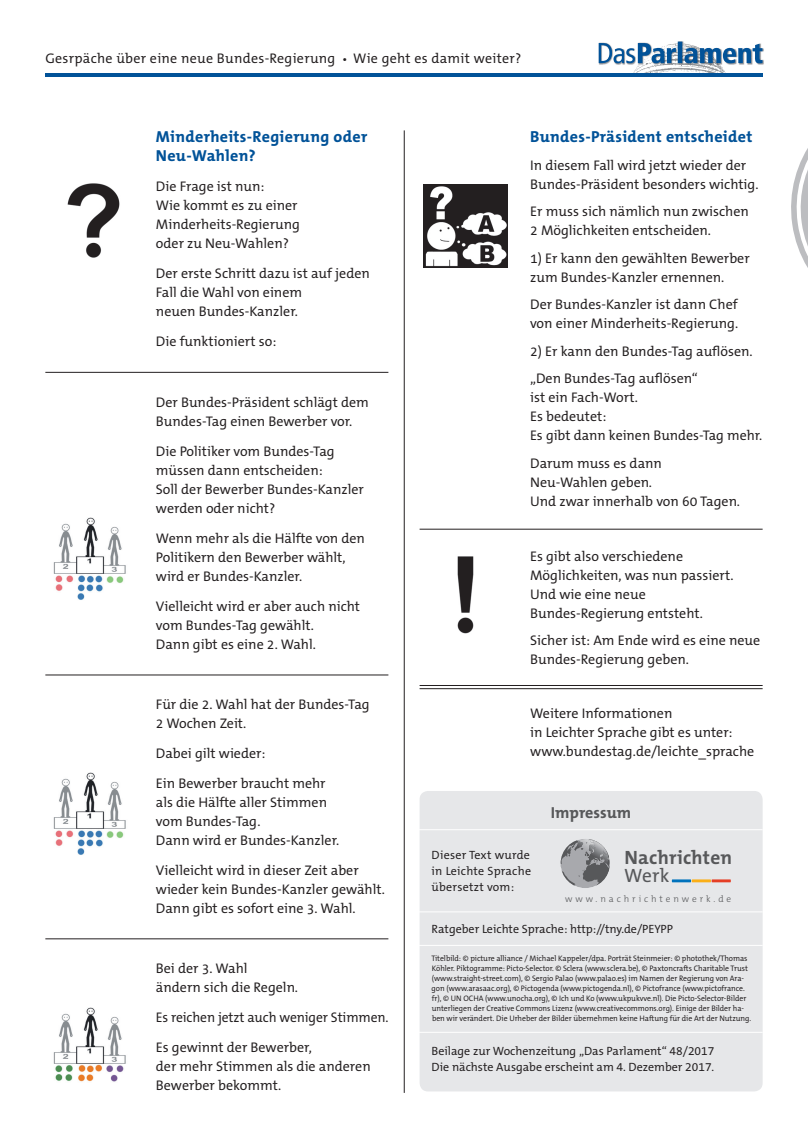
<style>
.page{position:relative;width:808px;height:1134px;background:#fff}
.page>*{position:absolute;margin:0;border:0;box-sizing:border-box;transform-origin:0 0}
.t1{font:700 19.3px "The Mix Os F";letter-spacing:.015em;color:#57585a}
.t2{font:19.3px "The Mix Os F";color:#57585a}
.t3{font:700 16px/19px "The Mix Office";letter-spacing:.02em;color:#015298}
.t4{font:700 16px "The Mix Office";color:#57585a}
.t5{font:14px/19px "The Mix Office";color:#231f20}
.t6{font:14px "The Mix Office";letter-spacing:.02em;color:#231f20}
.t7{font:12px/16px "The Mix Office";color:#231f20;text-align:justify}
.t8{font:300 9.3px "The Mix Os F";letter-spacing:.31em;color:#57585a}
.t9{font:8px/10px "The Mix Office";letter-spacing:-.005em;color:#231f20}
.s1{font-family:"DINOT";font-size:9px}
</style>
<div class="page">
<img style="left:598px;top:49px;width:166px;height:8px">
<svg style="left:599px;top:42px;width:163px;height:32px"></svg>
<hr style="left:45px;top:74px;width:718px;height:3px;background:#015298">
<hr style="left:404px;top:130px;width:1px;height:963px;background:#231f20">
<hr style="left:420px;top:685px;width:343px;height:1px;background:#231f20">
<hr style="left:420px;top:688px;width:343px;height:1px;background:#231f20">
<div style="left:420px;top:791px;width:343px;height:300px;background:#e6e7e9;border-radius:9px"></div>
<svg style="left:561px;top:839px;width:49px;height:47px"></svg>
<hr style="left:672px;top:879px;width:19px;height:3px;background:#0072bc">
<hr style="left:692px;top:879px;width:19px;height:3px;background:#faaf18">
<hr style="left:712px;top:879px;width:19px;height:3px;background:#e53e25">
<hr style="left:417px;top:911px;width:346px;height:1px;background:#fff">
<hr style="left:417px;top:945px;width:346px;height:1px;background:#fff">
<hr style="left:416px;top:1032px;width:347px;height:1px;background:#fff">
<hr style="left:416px;top:829px;width:347px;height:1px;background:#fff">
<img style="left:67px;top:183px;width:53px;height:75px">
<img style="left:53px;top:517px;width:73px;height:83px">
<img style="left:53px;top:772px;width:73px;height:83px">
<img style="left:53px;top:1007px;width:73px;height:75px">
<img style="left:424px;top:184px;width:83px;height:83px">
<img style="left:457px;top:556px;width:17px;height:78px">
<hr style="left:45px;top:938px;width:343px;height:1px;background:#231f20">
<hr style="left:45px;top:675px;width:343px;height:1px;background:#231f20">
<hr style="left:45px;top:372px;width:343px;height:1px;background:#231f20">
<hr style="left:420px;top:529px;width:343px;height:1px;background:#231f20">
<svg style="left:791px;top:148px;width:17px;height:120px"></svg>
<p class="t6" style="left:45px;top:49px;width:478px">Gesrpäche über eine neue Bundes-Regierung <span class="s1">•</span> Wie geht es damit weiter?</p>
<p class="t3" style="left:156px;top:127px;width:213px">Minderheits-Regierung oder<br>Neu-Wahlen?</p>
<p class="t5" style="left:156px;top:177px;width:145px">Die Frage ist nun:<br>Wie kommt es zu einer<br>Minderheits-Regierung oder zu Neu-Wahlen?</p>
<p class="t5" style="left:156px;top:264px;width:216px">Der erste Schritt dazu ist auf jeden<br>Fall die Wahl von einem<br>neuen Bundes-Kanzler.</p>
<p class="t5" style="left:156px;top:332px;width:122px">Die funktioniert so:</p>
<p class="t5" style="left:156px;top:392px;width:214px">Der Bundes-Präsident schlägt dem<br>Bundes-Tag einen Bewerber vor.</p>
<p class="t5" style="left:156px;top:441px;width:210px">Die Politiker vom Bundes-Tag müssen dann entscheiden:<br>Soll der Bewerber Bundes-Kanzler werden oder nicht?</p>
<p class="t5" style="left:156px;top:529px;width:211px">Wenn mehr als die Hälfte von den<br>Politikern den Bewerber wählt, wird er Bundes-Kanzler.</p>
<p class="t5" style="left:156px;top:597px;width:206px">Vielleicht wird er aber auch nicht vom Bundes-Tag gewählt.<br>Dann gibt es eine 2. Wahl.</p>
<p class="t3" style="left:530px;top:127px;width:224px">Bundes-Präsident entscheidet</p>
<p class="t5" style="left:530px;top:156px;width:230px">In diesem Fall wird jetzt wieder der<br>Bundes-Präsident besonders wichtig.</p>
<p class="t5" style="left:530px;top:202px;width:220px">Er muss sich nämlich nun zwischen<br>2 Möglichkeiten entscheiden.</p>
<p class="t5" style="left:530px;top:249px;width:221px">1) Er kann den gewählten Bewerber zum Bundes-Kanzler ernennen.</p>
<p class="t5" style="left:530px;top:295px;width:210px">Der Bundes-Kanzler ist dann Chef von einer Minderheits-Regierung.</p>
<p class="t5" style="left:530px;top:337px;width:224px;line-height:27.5px">2) Er kann den Bundes-Tag auflösen. „Den Bundes-Tag auflösen“</p>
<p class="t5" style="left:530px;top:388px;width:234px">ist ein Fach-Wort.<br>Es bedeutet:<br>Es gibt dann keinen Bundes-Tag mehr.</p>
<p class="t5" style="left:530px;top:454px;width:211px">Darum muss es dann<br>Neu-Wahlen geben.<br>Und zwar innerhalb von 60 Tagen.</p>
<p class="t5" style="left:530px;top:547px;width:205px">Es gibt also verschiedene<br>Möglichkeiten, was nun passiert.<br>Und wie eine neue<br>Bundes-Regierung entsteht.</p>
<p class="t5" style="left:530px;top:631px;width:232px">Sicher ist: Am Ende wird es eine neue<br>Bundes-Regierung geben.</p>
<p class="t5" style="left:156px;top:695px;width:215px">Für die 2. Wahl hat der Bundes-Tag<br>2 Wochen Zeit.</p>
<p class="t5" style="left:156px;top:738px;width:171px;line-height:30.1px">Dabei gilt wieder:<br>Ein Bewerber braucht mehr</p>
<p class="t5" style="left:156px;top:793px;width:185px">als die Hälfte aller Stimmen vom Bundes-Tag.<br>Dann wird er Bundes-Kanzler.</p>
<p class="t5" style="left:156px;top:861px;width:231px">Vielleicht wird in dieser Zeit aber wieder kein Bundes-Kanzler gewählt.<br>Dann gibt es sofort eine 3. Wahl.</p>
<p class="t5" style="left:156px;top:959px;width:144px">Bei der 3. Wahl<br>ändern sich die Regeln.</p>
<p class="t5" style="left:156px;top:1002px;width:234px;line-height:30.1px">Es reichen jetzt auch weniger Stimmen.<br>Es gewinnt der Bewerber,</p>
<p class="t5" style="left:156px;top:1057px;width:216px">der mehr Stimmen als die anderen<br>Bewerber bekommt.</p>
<p class="t5" style="left:530px;top:704px;width:226px">Weitere Informationen<br>in Leichter Sprache gibt es unter: www.bundestag.de/leichte_sprache</p>
<p class="t7" style="left:432px;top:847px;width:101px">Dieser Text wurde in Leichte Sprache übersetzt vom:</p>
<p class="t4" style="left:551px;top:803px;width:82px">Impressum</p>
<h1 class="t1" style="left:624px;top:845px;width:109px">Nachrichten</h1>
<h1 class="t2" style="left:624px;top:863px;width:47px">Werk</h1>
<p class="t8" style="left:565px;top:893px;width:168px">www.nachrichtenwerk.de</p>
<p class="t7" style="left:432px;top:921px;width:243px">Ratgeber Leichte Sprache: http://tny.de/PEYPP</p>
<p class="t9" style="left:431px;top:954px;width:321px">Titelbild: © picture alliance / Michael Kappeler/dpa. Porträt Steinmeier: © photothek/Thomas Köhler. Piktogramme: Picto-Selector. © Sclera (www.sclera.be), © Paxtoncrafts Charitable Trust (www.straight-street.com), © Sergio Palao (www.palao.es) im Namen der Regierung von Ara&shy;gon (www.arasaac.org), © Pictogenda (www.pictogenda.nl), © Pictofrance (www.pictofrance. fr), © UN OCHA (www.unocha.org), © Ich und Ko (www.ukpukvve.nl). Die Picto-Selector-Bilder unterliegen der Creative Commons Lizenz (www.creativecommons.org). Einige der Bilder ha&shy;ben wir verändert. Die Urheber der Bilder übernehmen keine Haftung für die Art der Nutzung.</p>
<p class="t7" style="left:432px;top:1042px;width:284px;line-height:16.5px">Beilage zur Wochenzeitung „Das Parlament“ 48/2017<br>Die nächste Ausgabe erscheint am 4. Dezember 2017.</p>
</div>
